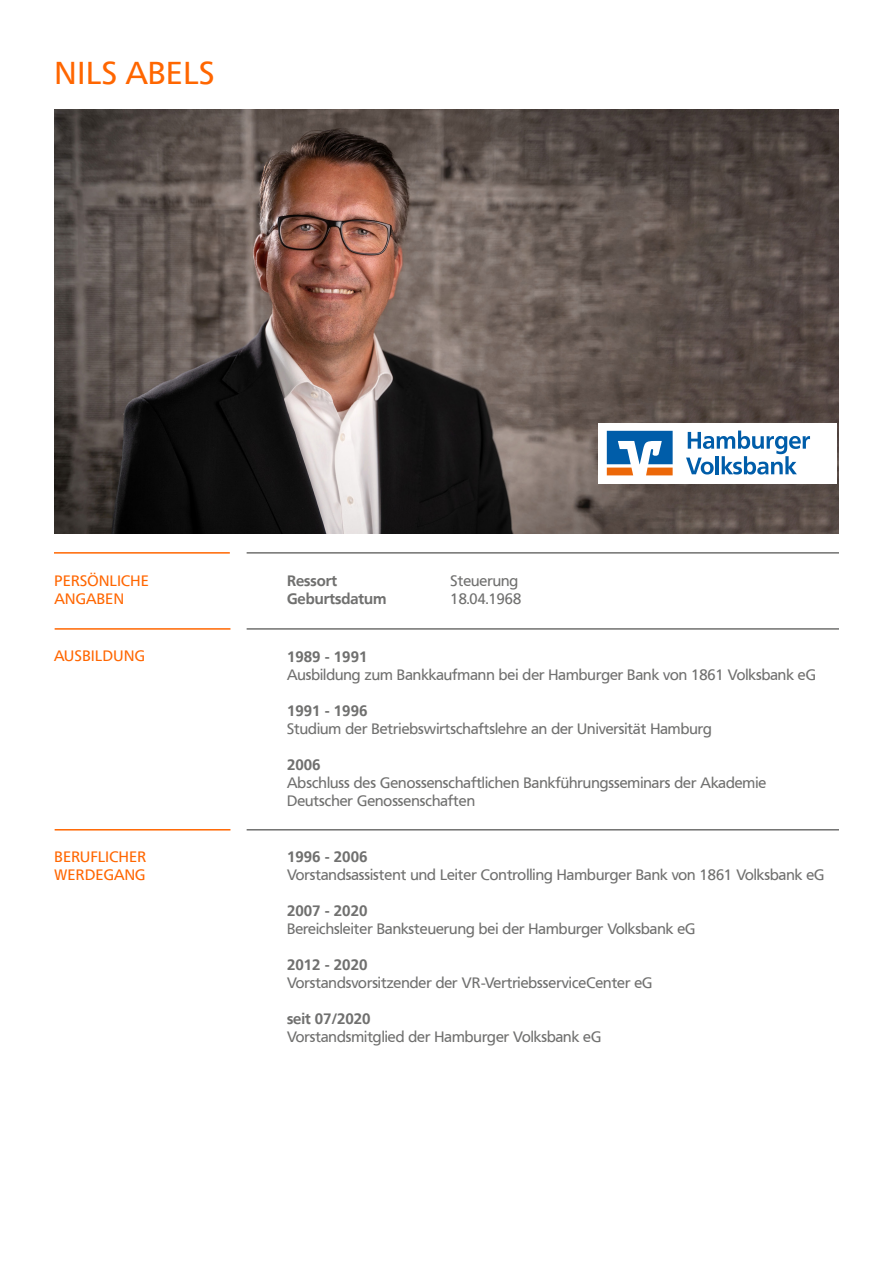
<style>
.page{position:relative;width:893px;height:1263px;background:#fff}
.page>*{position:absolute;margin:0;border:0;box-sizing:border-box;transform-origin:0 0}
.t1{font:31.5px "Frutiger VR";letter-spacing:.02em;color:#f60}
.t2{font:15px "Frutiger VR";color:#70706f}
.t3{font:700 15px "Frutiger VR";color:#70706f}
.t4{font:15px "Frutiger VR";letter-spacing:.02em;color:#f60}
</style>
<div class="page">
<hr style="left:247px;top:829px;width:592px;height:1px;background:#70706f">
<hr style="left:55px;top:829px;width:175px;height:1px;background:#f60">
<hr style="left:247px;top:628px;width:592px;height:2px;background:#70706f">
<hr style="left:55px;top:628px;width:175px;height:2px;background:#f60">
<img style="left:55px;top:109px;width:784px;height:424px">
<div style="left:599px;top:423px;width:238px;height:60px;background:#fff"></div>
<svg style="left:606px;top:430px;width:67px;height:46px"></svg>
<svg style="left:607px;top:431px;width:66px;height:44px"></svg>
<svg style="left:686px;top:430px;width:124px;height:44px"></svg>
<hr style="left:247px;top:552px;width:592px;height:2px;background:#70706f">
<hr style="left:54px;top:552px;width:176px;height:2px;background:#f60">
<p class="t1" style="left:55px;top:55px;width:161px">NILS ABELS</p>
<p class="t4" style="left:55px;top:572px;width:96px">PERSÖNLICHE</p>
<p class="t4" style="left:55px;top:590px;width:71px">ANGABEN</p>
<p class="t3" style="left:287px;top:572px;width:52px">Ressort</p>
<p class="t3" style="left:287px;top:590px;width:101px">Geburtsdatum</p>
<p class="t2" style="left:450px;top:572px;width:69px">Steuerung</p>
<p class="t2" style="left:450px;top:590px;width:72px">18.04.1968</p>
<p class="t4" style="left:54px;top:647px;width:93px">AUSBILDUNG</p>
<p class="t3" style="left:287px;top:648px;width:82px">1989 - 1991</p>
<p class="t2" style="left:287px;top:666px;width:530px">Ausbildung zum Bankkaufmann bei der Hamburger Bank von 1861 Volksbank eG</p>
<p class="t3" style="left:287px;top:702px;width:82px">1991 - 1996</p>
<p class="t2" style="left:287px;top:720px;width:426px">Studium der Betriebswirtschaftslehre an der Universität Hamburg</p>
<p class="t3" style="left:287px;top:756px;width:35px">2006</p>
<p class="t2" style="left:287px;top:774px;width:481px">Abschluss des Genossenschaftlichen Bankführungsseminars der Akademie</p>
<p class="t2" style="left:287px;top:792px;width:190px">Deutscher Genossenschaften</p>
<p class="t4" style="left:55px;top:848px;width:93px">BERUFLICHER</p>
<p class="t4" style="left:55px;top:866px;width:92px">WERDEGANG</p>
<p class="t3" style="left:287px;top:848px;width:82px">1996 - 2006</p>
<p class="t2" style="left:287px;top:866px;width:539px">Vorstandsassistent und Leiter Controlling Hamburger Bank von 1861 Volksbank eG</p>
<p class="t3" style="left:287px;top:902px;width:82px">2007 - 2020</p>
<p class="t2" style="left:287px;top:920px;width:410px">Bereichsleiter Banksteuerung bei der Hamburger Volksbank eG</p>
<p class="t3" style="left:287px;top:956px;width:82px">2012 - 2020</p>
<p class="t2" style="left:287px;top:974px;width:367px">Vorstandsvorsitzender der VR-VertriebsserviceCenter eG</p>
<p class="t3" style="left:287px;top:1010px;width:85px">seit 07/2020</p>
<p class="t2" style="left:287px;top:1028px;width:316px">Vorstandsmitglied der Hamburger Volksbank eG</p>
</div>
